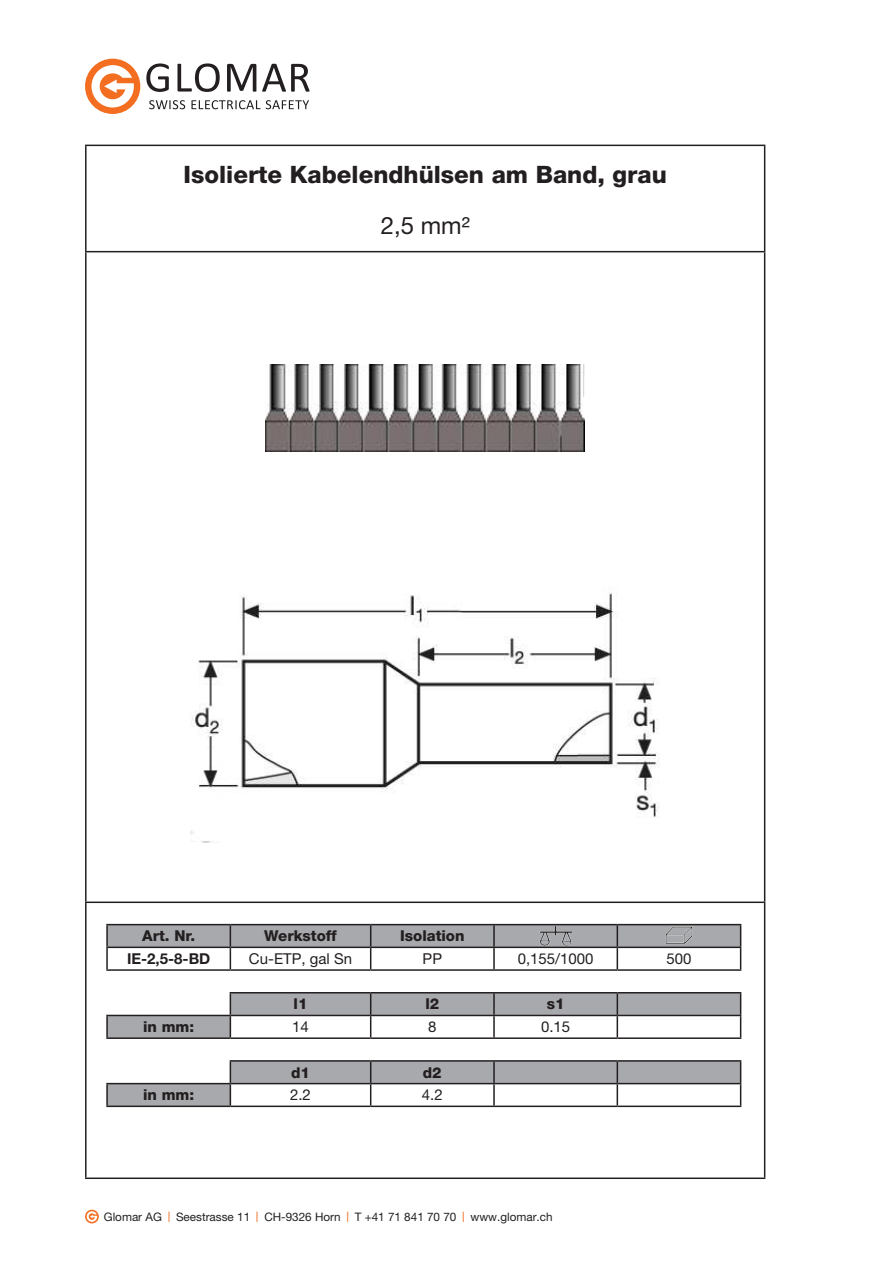
<style>
.page{position:relative;width:893px;height:1263px;background:#fff}
.page>*{position:absolute;margin:0;border:0;box-sizing:border-box;transform-origin:0 0}
.t1{font:800 24px "Helvetica Neue LT Pro";color:#231f20}
.t2{font:24px "Helvetica Neue LT Pro";color:#231f20}
.t3{font:800 15px "Helvetica Neue LT Pro";color:#231f20}
.t4{font:15px "Helvetica Neue LT Pro";color:#231f20}
.t5{font:700 15px "Helvetica Neue LT Pro";color:#231f20}
.t6{font:11.7px "Helvetica Neue LT Pro";color:#231f20}
.s1{font-family:"Calibri";font-weight:300;font-size:15px;color:#f36e21}
</style>
<div class="page">
<hr style="left:85px;top:145px;width:680px;height:1px;background:#231f20">
<hr style="left:85px;top:146px;width:2px;height:105px;background:#231f20">
<hr style="left:764px;top:146px;width:1px;height:105px;background:#231f20">
<hr style="left:85px;top:251px;width:680px;height:1px;background:#231f20">
<hr style="left:85px;top:252px;width:2px;height:649px;background:#231f20">
<hr style="left:764px;top:252px;width:1px;height:649px;background:#231f20">
<hr style="left:85px;top:901px;width:680px;height:2px;background:#231f20">
<hr style="left:85px;top:903px;width:2px;height:274px;background:#231f20">
<hr style="left:764px;top:903px;width:1px;height:274px;background:#231f20">
<hr style="left:85px;top:1177px;width:680px;height:2px;background:#231f20">
<svg style="left:85px;top:1210px;width:14px;height:13px"></svg>
<svg style="left:87px;top:1211px;width:10px;height:11px"></svg>
<svg style="left:146px;top:63px;width:23px;height:29px"></svg>
<svg style="left:177px;top:63px;width:43px;height:29px"></svg>
<svg style="left:227px;top:64px;width:29px;height:28px"></svg>
<svg style="left:262px;top:64px;width:48px;height:28px"></svg>
<svg style="left:149px;top:100px;width:36px;height:9px"></svg>
<svg style="left:191px;top:100px;width:118px;height:9px"></svg>
<div style="left:85px;top:59px;width:55px;height:55px;background:#f36e21;border-radius:50%"></div>
<svg style="left:91px;top:65px;width:43px;height:43px"></svg>
<svg style="left:107px;top:925px;width:633px;height:180px"></svg>
<hr style="left:106px;top:924px;width:124px;height:1px;background:#231f20">
<hr style="left:106px;top:925px;width:2px;height:21px;background:#231f20">
<hr style="left:230px;top:924px;width:141px;height:1px;background:#231f20">
<hr style="left:371px;top:924px;width:123px;height:1px;background:#231f20">
<hr style="left:494px;top:924px;width:123px;height:1px;background:#231f20">
<hr style="left:493px;top:925px;width:2px;height:21px;background:#231f20">
<hr style="left:617px;top:924px;width:124px;height:1px;background:#231f20">
<hr style="left:106px;top:946px;width:124px;height:2px;background:#231f20">
<hr style="left:106px;top:948px;width:2px;height:21px;background:#231f20">
<hr style="left:230px;top:946px;width:141px;height:2px;background:#231f20">
<svg style="left:230px;top:925px;width:1px;height:44px"></svg>
<hr style="left:371px;top:946px;width:123px;height:2px;background:#231f20">
<svg style="left:370px;top:925px;width:1px;height:44px"></svg>
<hr style="left:494px;top:946px;width:123px;height:2px;background:#231f20">
<hr style="left:493px;top:948px;width:2px;height:21px;background:#231f20">
<hr style="left:617px;top:946px;width:124px;height:2px;background:#231f20">
<svg style="left:617px;top:925px;width:1px;height:44px"></svg>
<svg style="left:740px;top:925px;width:1px;height:44px"></svg>
<hr style="left:106px;top:969px;width:124px;height:2px;background:#231f20">
<hr style="left:230px;top:969px;width:141px;height:2px;background:#231f20">
<hr style="left:371px;top:969px;width:123px;height:2px;background:#231f20">
<hr style="left:494px;top:969px;width:123px;height:2px;background:#231f20">
<hr style="left:617px;top:969px;width:124px;height:2px;background:#231f20">
<hr style="left:230px;top:992px;width:141px;height:1px;background:#231f20">
<hr style="left:371px;top:992px;width:123px;height:1px;background:#231f20">
<hr style="left:494px;top:992px;width:123px;height:1px;background:#231f20">
<hr style="left:493px;top:993px;width:2px;height:22px;background:#231f20">
<hr style="left:617px;top:992px;width:124px;height:1px;background:#231f20">
<hr style="left:106px;top:1015px;width:124px;height:1px;background:#231f20">
<hr style="left:106px;top:1016px;width:2px;height:21px;background:#231f20">
<hr style="left:230px;top:1015px;width:141px;height:1px;background:#231f20">
<svg style="left:230px;top:993px;width:1px;height:44px"></svg>
<hr style="left:371px;top:1015px;width:123px;height:1px;background:#231f20">
<svg style="left:370px;top:993px;width:1px;height:44px"></svg>
<hr style="left:494px;top:1015px;width:123px;height:1px;background:#231f20">
<hr style="left:493px;top:1016px;width:2px;height:21px;background:#231f20">
<hr style="left:617px;top:1015px;width:124px;height:1px;background:#231f20">
<svg style="left:617px;top:993px;width:1px;height:44px"></svg>
<svg style="left:740px;top:993px;width:1px;height:44px"></svg>
<hr style="left:106px;top:1037px;width:124px;height:2px;background:#231f20">
<hr style="left:230px;top:1037px;width:141px;height:2px;background:#231f20">
<hr style="left:371px;top:1037px;width:123px;height:2px;background:#231f20">
<hr style="left:494px;top:1037px;width:123px;height:2px;background:#231f20">
<hr style="left:617px;top:1037px;width:124px;height:2px;background:#231f20">
<hr style="left:230px;top:1060px;width:141px;height:2px;background:#231f20">
<hr style="left:371px;top:1060px;width:123px;height:2px;background:#231f20">
<hr style="left:494px;top:1060px;width:123px;height:2px;background:#231f20">
<hr style="left:493px;top:1062px;width:2px;height:21px;background:#231f20">
<hr style="left:617px;top:1060px;width:124px;height:2px;background:#231f20">
<hr style="left:106px;top:1083px;width:124px;height:1px;background:#231f20">
<hr style="left:106px;top:1084px;width:2px;height:21px;background:#231f20">
<hr style="left:230px;top:1083px;width:141px;height:1px;background:#231f20">
<svg style="left:230px;top:1062px;width:1px;height:43px"></svg>
<hr style="left:371px;top:1083px;width:123px;height:1px;background:#231f20">
<svg style="left:370px;top:1062px;width:1px;height:43px"></svg>
<hr style="left:494px;top:1083px;width:123px;height:1px;background:#231f20">
<hr style="left:493px;top:1084px;width:2px;height:21px;background:#231f20">
<hr style="left:617px;top:1083px;width:124px;height:1px;background:#231f20">
<svg style="left:617px;top:1062px;width:1px;height:43px"></svg>
<svg style="left:740px;top:1062px;width:1px;height:43px"></svg>
<hr style="left:106px;top:1105px;width:124px;height:2px;background:#231f20">
<hr style="left:230px;top:1105px;width:141px;height:2px;background:#231f20">
<hr style="left:371px;top:1105px;width:123px;height:2px;background:#231f20">
<hr style="left:494px;top:1105px;width:123px;height:2px;background:#231f20">
<hr style="left:617px;top:1105px;width:124px;height:2px;background:#231f20">
<img style="left:539px;top:926px;width:33px;height:20px">
<img style="left:664px;top:926px;width:30px;height:20px">
<img style="left:266px;top:365px;width:319px;height:87px">
<img style="left:191px;top:592px;width:469px;height:250px">
<h1 class="t1" style="left:184px;top:160px;width:485px">Isolierte Kabelendhülsen am Band, grau</h1>
<h1 class="t2" style="left:381px;top:211px;width:90px">2,5 mm²</h1>
<p class="t3" style="left:142px;top:927px;width:55px">Art. Nr.</p>
<p class="t3" style="left:264px;top:927px;width:74px">Werkstoff</p>
<p class="t3" style="left:400px;top:927px;width:66px">Isolation</p>
<p class="t5" style="left:127px;top:949px;width:85px">IE-2,5-8-BD</p>
<p class="t4" style="left:249px;top:950px;width:105px">Cu-ETP, gal Sn</p>
<p class="t4" style="left:423px;top:950px;width:21px">PP</p>
<p class="t4" style="left:518px;top:950px;width:77px">0,155/1000</p>
<p class="t4" style="left:666px;top:950px;width:27px">500</p>
<p class="t3" style="left:294px;top:995px;width:15px">l1</p>
<p class="t3" style="left:425px;top:995px;width:15px">l2</p>
<p class="t3" style="left:547px;top:995px;width:19px">s1</p>
<p class="t3" style="left:143px;top:1018px;width:53px">in mm:</p>
<p class="t4" style="left:292px;top:1018px;width:18px">14</p>
<p class="t4" style="left:428px;top:1018px;width:10px">8</p>
<p class="t4" style="left:541px;top:1018px;width:31px">0.15</p>
<p class="t3" style="left:291px;top:1063px;width:20px">d1</p>
<p class="t3" style="left:423px;top:1063px;width:20px">d2</p>
<p class="t3" style="left:143px;top:1086px;width:53px">in mm:</p>
<p class="t4" style="left:290px;top:1086px;width:22px">2.2</p>
<p class="t4" style="left:422px;top:1086px;width:22px">4.2</p>
<p class="t6" style="left:104px;top:1209px;width:450px">Glomar AG <span class="s1">l</span> Seestrasse 11 <span class="s1">l</span> CH-9326 Horn <span class="s1">l</span> T +41 71 841 70 70 <span class="s1">l</span> www.glomar.ch</p>
</div>
